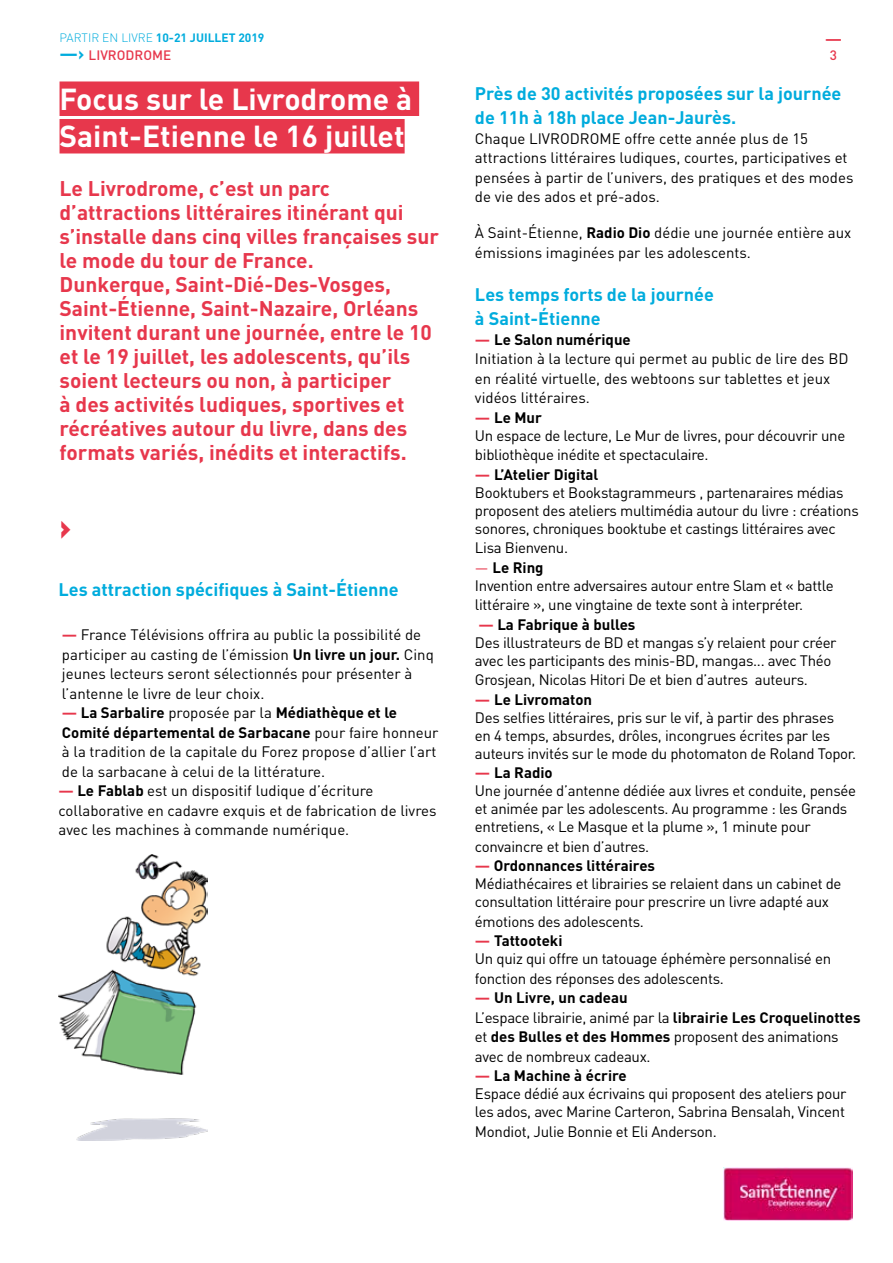
<style>
.page{position:relative;width:893px;height:1263px;background:#fff}
.page>*{position:absolute;margin:0;border:0;box-sizing:border-box;transform-origin:0 0}
.t1{font:900 33px "DIN";color:#e7374c}
.t2{font:700 30px/37.5px "DIN";color:#fff}
.t3{font:700 21px/24px "DIN";color:#e7374c}
.t4{font:700 18px/24px "DIN";color:#00acdd}
.t5{font:500 18px "DIN";color:#e7374c}
.t6{font:15px/18px "DIN";letter-spacing:-.02em;color:#000}
.t7{font:15px/19.5px "DIN";color:#000}
.t8{font:500 13.5px "DIN";color:#e7374c}
.t9{font:700 12px "DIN";color:#00acdd}
.s1{font-weight:300}
.s2{font-weight:700;font-size:18px;color:#00acdd}
.s3{font-weight:700;color:#e7374c}
.s4{font-weight:700}
.s5{color:#e7374c}
</style>
<div class="page">
<img style="left:724px;top:1168px;width:128px;height:52px">
<div style="left:60px;top:81px;width:359px;height:35px;background:#e7374c"></div>
<div style="left:60px;top:119px;width:345px;height:34px;background:#e7374c"></div>
<img style="left:59px;top:854px;width:149px;height:286px">
<p class="t9" style="left:60px;top:29px;width:206px"><span class="s1">PARTIR EN LIVRE</span> 10-21 JUILLET 2019</p>
<p class="t8" style="left:60px;top:46px;width:113px"><span class="s2">—›</span> LIVRODROME</p>
<h2 class="t2" style="left:60px;top:79px;width:354px">Focus sur le Livrodrome à<br>Saint-Etienne le 16 juillet</h2>
<p class="t3" style="left:60px;top:175px;width:381px">Le Livrodrome, c’est un parc d’attractions littéraires itinérant qui s’installe dans cinq villes françaises sur le mode du tour de France.<br>Dunkerque, Saint-Dié-Des-Vosges, Saint-Étienne, Saint-Nazaire, Orléans invitent durant une journée, entre le 10 et le 19 juillet, les adolescents, qu’ils soient lecteurs ou non, à participer<br>à des activités ludiques, sportives et récréatives autour du livre, dans des formats variés, inédits et interactifs.</p>
<h1 class="t1" style="left:60px;top:505px;width:13px">›</h1>
<p class="t4" style="left:58px;top:577px;width:342px">Les attraction spécifiques à Saint-Étienne</p>
<p class="t7" style="left:62px;top:624px;width:373px"><span class="s3">—</span> France Télévisions offrira au public la possibilité de participer au casting de l’émission <span class="s4">Un livre un jour.</span> Cinq jeunes lecteurs seront sélectionnés pour présenter à l’antenne le livre de leur choix.</p>
<p class="t7" style="left:62px;top:702px;width:378px"><span class="s3">—</span> <span class="s4">La Sarbalire</span> proposée par la <span class="s4">Médiathèque et le Comité départemental de Sarbacane</span> pour faire honneur à la tradition de la capitale du Forez propose d’allier l’art de la sarbacane à celui de la littérature.</p>
<p class="t7" style="left:58px;top:780px;width:380px"><span class="s3">—</span> <span class="s4">Le Fablab</span> est un dispositif ludique d’écriture collaborative en cadavre exquis et de fabrication de livres avec les machines à commande numérique.</p>
<p class="t5" style="left:825px;top:27px;width:19px">—</p>
<p class="t8" style="left:830px;top:46px;width:9px">3</p>
<p class="t4" style="left:475px;top:81px;width:368px">Près de 30 activités proposées sur la journée de 11h à 18h place Jean-Jaurès.</p>
<p class="t7" style="left:475px;top:128px;width:380px">Chaque LIVRODROME offre cette année plus de 15 attractions littéraires ludiques, courtes, participatives et pensées à partir de l’univers, des pratiques et des modes de vie des ados et pré-ados.</p>
<p class="t7" style="left:475px;top:223px;width:378px">À Saint-Étienne, <span class="s4">Radio Dio</span> dédie une journée entière aux émissions imaginées par les adolescents.</p>
<p class="t4" style="left:475px;top:282px;width:240px">Les temps forts de la journée à Saint-Étienne</p>
<p class="t7" style="left:475px;top:329px;width:375px"><span class="s3">—</span> <span class="s4">Le Salon numérique<br></span>Initiation à la lecture qui permet au public de lire des BD en réalité virtuelle, des webtoons sur tablettes et jeux vidéos littéraires.</p>
<p class="t6" style="left:475px;top:408px;width:372px"><span class="s3">—</span> <span class="s4">Le Mur<br></span>Un espace de lecture, Le Mur de livres, pour découvrir une</p>
<p class="t6" style="left:475px;top:445px;width:235px">bibliothèque inédite et spectaculaire.</p>
<p class="t6" style="left:475px;top:465px;width:385px"><span class="s3">—</span> <span class="s4">L’Atelier Digital<br></span>Booktubers et Bookstagrammeurs , partenaraires médias proposent des ateliers multimédia autour du livre : créations sonores, chroniques booktube et castings littéraires avec</p>
<p class="t6" style="left:475px;top:538px;width:95px">Lisa Bienvenu.</p>
<p class="t6" style="left:475px;top:558px;width:360px"><span class="s5">—</span> <span class="s4">Le Ring<br></span>Invention entre adversaires autour entre Slam et « battle</p>
<p class="t6" style="left:475px;top:595px;width:330px">littéraire », une vingtaine de texte sont à interpréter.</p>
<p class="t6" style="left:475px;top:615px;width:363px"><span class="s3">—</span> <span class="s4">La Fabrique à bulles<br></span>Des illustrateurs de BD et mangas s’y relaient pour créer avec les participants des minis-BD, mangas... avec Théo</p>
<p class="t6" style="left:475px;top:670px;width:334px">Grosjean, Nicolas Hitori De et bien d’autres auteurs.</p>
<p class="t6" style="left:475px;top:690px;width:383px"><span class="s3">—</span> <span class="s4">Le Livromaton<br></span>Des selfies littéraires, pris sur le vif, à partir des phrases<br>en 4 temps, absurdes, drôles, incongrues écrites par les auteurs invités sur le mode du photomaton de Roland Topor.</p>
<p class="t6" style="left:475px;top:763px;width:383px"><span class="s3">—</span> <span class="s4">La Radio<br></span>Une journée d’antenne dédiée aux livres et conduite, pensée et animée par les adolescents. Au programme : les Grands entretiens, « Le Masque et la plume », 1 minute pour</p>
<p class="t6" style="left:475px;top:837px;width:176px">convaincre et bien d’autres.</p>
<p class="t6" style="left:475px;top:856px;width:368px"><span class="s3">—</span> <span class="s4">Ordonnances littéraires<br></span>Médiathécaires et librairies se relaient dans un cabinet de consultation littéraire pour prescrire un livre adapté aux</p>
<p class="t6" style="left:475px;top:912px;width:170px">émotions des adolescents.</p>
<p class="t6" style="left:475px;top:931px;width:358px"><span class="s3">—</span> <span class="s4">Tattooteki<br></span>Un quiz qui offre un tatouage éphémère personnalisé en</p>
<p class="t6" style="left:475px;top:969px;width:250px">fonction des réponses des adolescents.</p>
<p class="t6" style="left:475px;top:988px;width:387px;line-height:19.5px"><span class="s3">—</span> <span class="s4">Un Livre, un cadeau<br></span>L’espace librairie, animé par la <span class="s4">librairie Les Croquelinottes </span>et <span class="s4">des Bulles et des Hommes</span> proposent des animations avec de nombreux cadeaux.</p>
<p class="t6" style="left:475px;top:1066px;width:373px"><span class="s3">—</span> <span class="s4">La Machine à écrire<br></span>Espace dédié aux écrivains qui proposent des ateliers pour les ados, avec Marine Carteron, Sabrina Bensalah, Vincent</p>
<p class="t6" style="left:475px;top:1122px;width:243px">Mondiot, Julie Bonnie et Eli Anderson.</p>
</div>
